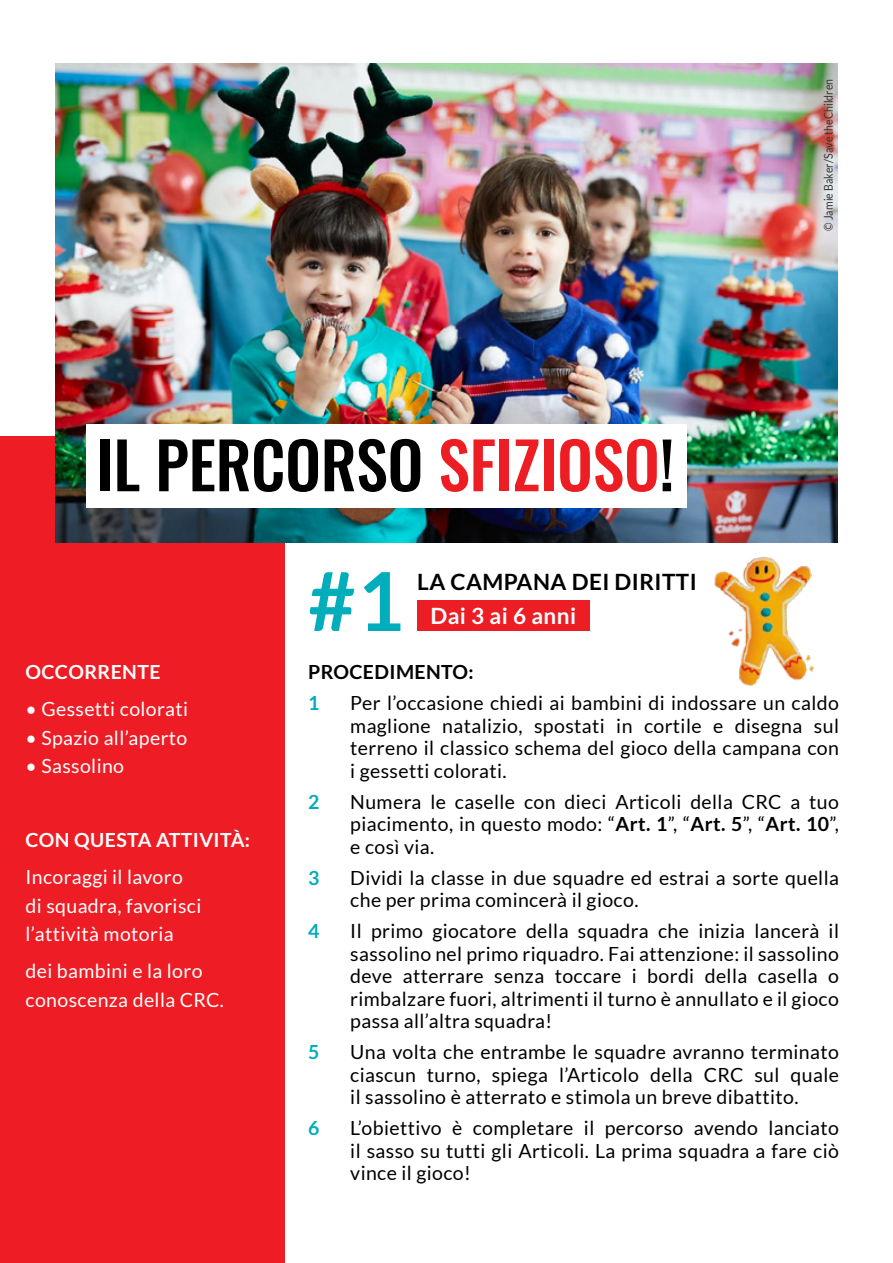
<style>
.page{position:relative;width:893px;height:1263px;background:#fff}
.page>*{position:absolute;margin:0;border:0;box-sizing:border-box;transform-origin:0 0}
.t1{font:700 81.15px "Lato";color:#00adbb}
.t2{font:500 63.9px "Oswald";letter-spacing:-.005em;color:#000}
.t3{font:700 22.5px "Lato";letter-spacing:.02em;color:#000}
.t4{font:700 22.5px "Lato";letter-spacing:.02em;color:#fff}
.t5{font:19.5px/22.5px "Lato";letter-spacing:.02em;color:#000;text-align:justify}
.t6{font:19.5px/28.5px "Lato";letter-spacing:.02em;color:#fff}
.t7{font:700 19.5px "Lato";letter-spacing:.02em;color:#fff}
.t8{font:700 19.5px "Lato";letter-spacing:.02em;color:#000}
.t9{font:700 19.5px "Lato";color:#00adbb}
.t10{font:12px "Lato";letter-spacing:.01em;color:#343435;scale:.87 1}
.s1{color:#ed1d24}
.s2{font-weight:700}
</style>
<div class="page">
<div style="left:0;top:437px;width:284px;height:826px;background:#ee1c24"></div>
<img style="left:55px;top:64px;width:782px;height:478px">
<img style="left:714px;top:556px;width:100px;height:130px">
<div style="left:86px;top:424px;width:601px;height:84px;background:#fff"></div>
<div style="left:417px;top:601px;width:172px;height:30px;background:#ed1d24"></div>
<h2 class="t2" style="left:96px;top:408px;width:580px">IL PERCORSO <span class="s1">SFIZIOSO</span>!</h2>
<h1 class="t1" style="left:308px;top:555px;width:97px">#1</h1>
<p class="t3" style="left:417px;top:569px;width:281px">LA CAMPANA DEI DIRITTI</p>
<p class="t4" style="left:430px;top:603px;width:147px">Dai 3 ai 6 anni</p>
<p class="t10" style="left:822px;top:231px;width:176px;rotate:-90deg">© Jamie Baker/Save theChildren</p>
<p class="t7" style="left:26px;top:661px;width:136px">OCCORRENTE</p>
<p class="t6" style="left:26px;top:695px;width:164px">• Gessetti colorati</p>
<p class="t6" style="left:26px;top:723px;width:163px">• Spazio all’aperto</p>
<p class="t6" style="left:26px;top:752px;width:100px">• Sassolino</p>
<p class="t7" style="left:26px;top:829px;width:226px">CON QUESTA ATTIVITÀ:</p>
<p class="t6" style="left:26px;top:863px;width:177px">Incoraggi il lavoro di squadra, favorisci l’attività motoria</p>
<p class="t6" style="left:26px;top:957px;width:200px">dei bambini e la loro conoscenza della CRC.</p>
<p class="t8" style="left:308px;top:661px;width:167px">PROCEDIMENTO:</p>
<p class="t9" style="left:308px;top:692px;width:13px">1</p>
<p class="t5" style="left:350px;top:692px;width:490px">Per l’occasione chiedi ai bambini di indossare un caldo maglione natalizio, spostati in cortile e disegna sul terreno il classico schema del gioco della campana con i gessetti colorati.</p>
<p class="t9" style="left:308px;top:790px;width:13px">2</p>
<p class="t5" style="left:350px;top:790px;width:490px">Numera le caselle con dieci Articoli della CRC a tuo piacimento, in questo modo: “<span class="s2">Art. 1</span>”, “<span class="s2">Art. 5</span>”, “<span class="s2">Art. 10</span>”, e così via.</p>
<p class="t9" style="left:308px;top:866px;width:13px">3</p>
<p class="t5" style="left:350px;top:866px;width:490px">Dividi la classe in due squadre ed estrai a sorte quella che per prima comincerà il gioco.</p>
<p class="t9" style="left:308px;top:920px;width:13px">4</p>
<p class="t5" style="left:350px;top:920px;width:490px">Il primo giocatore della squadra che inizia lancerà il sassolino nel primo riquadro. Fai attenzione: il sassolino deve atterrare senza toccare i bordi della casella o rimbalzare fuori, altrimenti il turno è annullato e il gioco passa all’altra squadra!</p>
<p class="t9" style="left:308px;top:1041px;width:13px">5</p>
<p class="t5" style="left:350px;top:1041px;width:490px">Una volta che entrambe le squadre avranno terminato ciascun turno, spiega l’Articolo della CRC sul quale il sassolino è atterrato e stimola un breve dibattito.</p>
<p class="t9" style="left:308px;top:1117px;width:13px">6</p>
<p class="t5" style="left:350px;top:1117px;width:490px">L’obiettivo è completare il percorso avendo lanciato il sasso su tutti gli Articoli. La prima squadra a fare ciò vince il gioco!</p>
</div>
